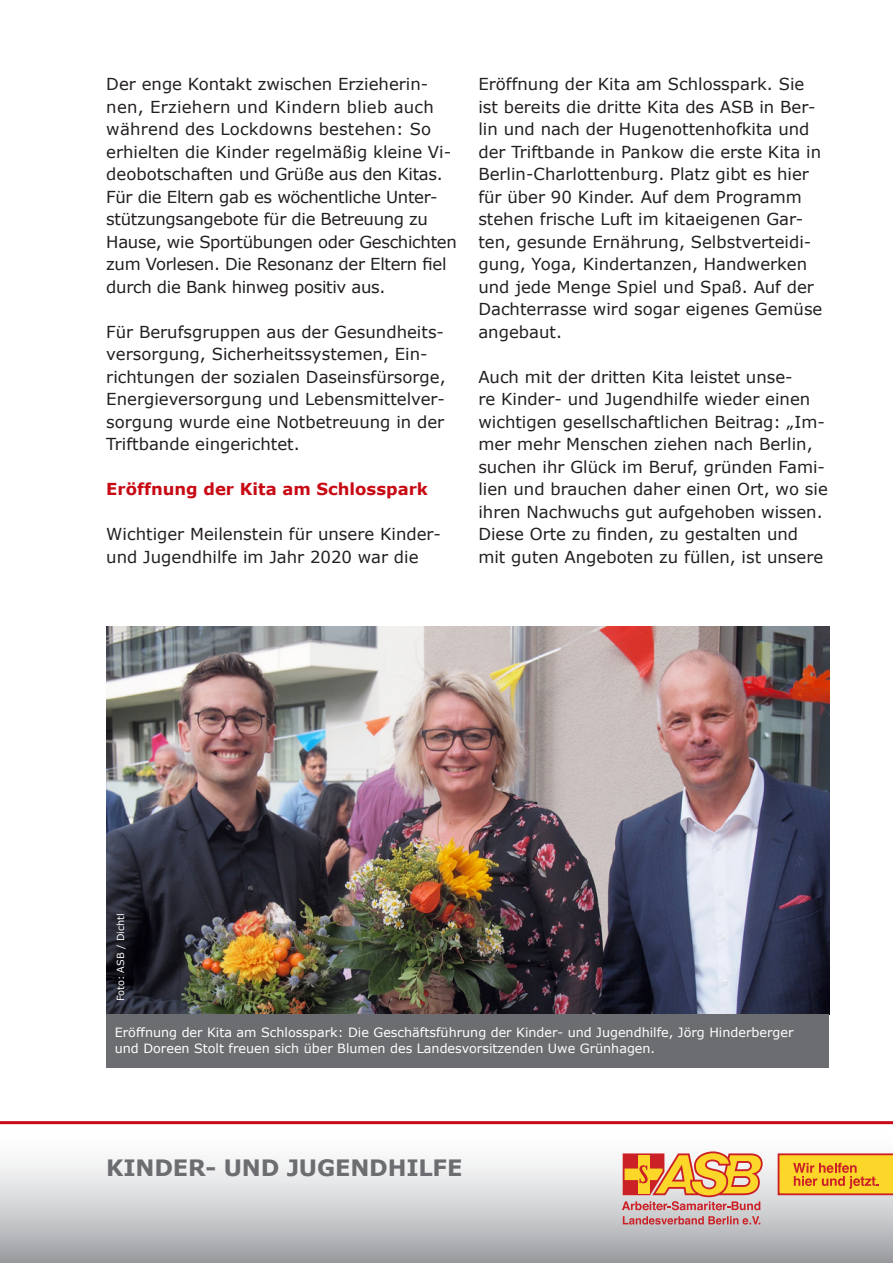
<style>
.page{position:relative;width:893px;height:1263px;background:#fff}
.page>*{position:absolute;margin:0;border:0;box-sizing:border-box;transform-origin:0 0}
.t1{font:700 22.5px "Verdana";letter-spacing:-.01em;color:#6c6d70}
.Inhalt_Text{font:16.5px/22.5px "Verdana";color:#231f20}
.Inhalt_Text-2{font:16.5px/22.5px "Verdana";letter-spacing:-.02em;color:#231f20}
.Inhalt_Text-3{font:700 16.5px "Verdana";color:#c80a14}
.BU_BIlderbox{font:12.75px/16.5px "Verdana";color:#fff}
.BU_BIlderbox-2{font:9.75px "Verdana";color:#fff}
</style>
<div class="page">
<div style="left:0;top:1124px;width:893px;height:139px;background:linear-gradient(to bottom,#fff,#a3a4a8)"></div>
<hr style="left:0;top:1121px;width:893px;height:3px;background:#c80a14">
<svg style="left:622px;top:1151px;width:141px;height:59px;background:#e4a369"></svg>
<svg style="left:778px;top:1153px;width:115px;height:42px;background:#f1ae2a"></svg>
<svg style="left:623px;top:1216px;width:137px;height:8px"></svg>
<img style="left:106px;top:626px;width:723px;height:388px">
<div style="left:106px;top:1014px;width:723px;height:53px;background:#6c6d70"></div>
<p class="Inhalt_Text-2" style="left:106px;top:72px;width:352px">Der enge Kontakt zwischen Erzieherin&shy;nen, Erziehern und Kindern blieb auch während des Lockdowns bestehen: So erhielten die Kinder regelmäßig kleine Vi&shy;deobotschaften und Grüße aus den Kitas.<br>Für die Eltern gab es wöchentliche Unter&shy;stützungsangebote für die Betreuung zu Hause, wie Sportübungen oder Geschichten zum Vorlesen. Die Resonanz der Eltern fiel durch die Bank hinweg positiv aus.</p>
<p class="Inhalt_Text" style="left:106px;top:320px;width:341px">Für Berufsgruppen aus der Gesundheits&shy;versorgung, Sicherheitssystemen, Ein&shy;richtungen der sozialen Daseinsfürsorge, Energieversorgung und Lebensmittelver&shy;sorgung wurde eine Notbetreuung in der Triftbande eingerichtet.</p>
<p class="Inhalt_Text-3" style="left:106px;top:478px;width:323px">Eröffnung der Kita am Schlosspark</p>
<p class="Inhalt_Text" style="left:106px;top:522px;width:336px">Wichtiger Meilenstein für unsere Kinder&shy;und Jugendhilfe im Jahr 2020 war die</p>
<p class="Inhalt_Text" style="left:478px;top:72px;width:346px">Eröffnung der Kita am Schlosspark. Sie ist bereits die dritte Kita des ASB in Ber&shy;lin und nach der Hugenottenhofkita und der Triftbande in Pankow die erste Kita in Berlin-Charlottenburg. Platz gibt es hier für über 90 Kinder. Auf dem Programm stehen frische Luft im kitaeigenen Gar&shy;ten, gesunde Ernährung, Selbstverteidi&shy;gung, Yoga, Kindertanzen, Handwerken und jede Menge Spiel und Spaß. Auf der Dachterrasse wird sogar eigenes Gemüse angebaut.</p>
<p class="Inhalt_Text" style="left:478px;top:365px;width:351px">Auch mit der dritten Kita leistet unse-<br>re Kinder- und Jugendhilfe wieder einen wichtigen gesellschaftlichen Beitrag: „Im&shy;mer mehr Menschen ziehen nach Berlin, suchen ihr Glück im Beruf, gründen Fami&shy;lien und brauchen daher einen Ort, wo sie ihren Nachwuchs gut aufgehoben wissen.<br>Diese Orte zu finden, zu gestalten und mit guten Angeboten zu füllen, ist unsere</p>
<p class="BU_BIlderbox-2" style="left:114px;top:1001px;width:90px;rotate:-90deg">Foto: ASB / Dichtl</p>
<p class="BU_BIlderbox" style="left:115px;top:1024px;width:680px">Eröffnung der Kita am Schlosspark: Die Geschäftsführung der Kinder- und Jugendhilfe, Jörg Hinderberger und Doreen Stolt freuen sich über Blumen des Landesvorsitzenden Uwe Grünhagen.</p>
<p class="t1" style="left:106px;top:1154px;width:358px">KINDER- UND JUGENDHILFE</p>
</div>
